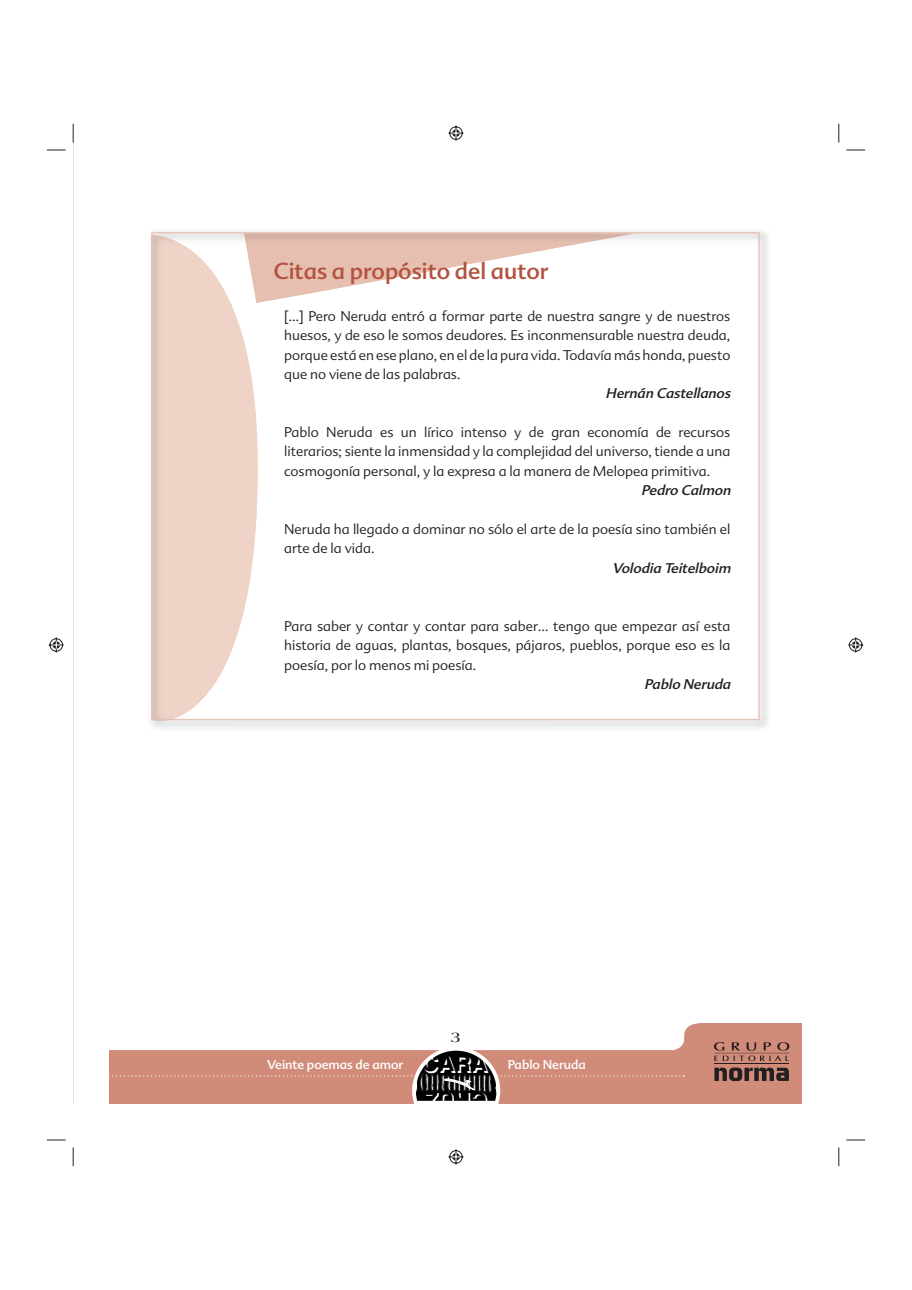
<style>
.page{position:relative;width:912px;height:1290px;background:#fff}
.page>*{position:absolute;margin:0;border:0;box-sizing:border-box;transform-origin:0 0}
.t1{font:700 22.62px "Helvetica";color:#fff}
.t2{font:22.5px "Advert";color:#b45240}
.t3{font:700 15px "Americana Std";color:#231f20}
.t4{font:300 13.75px/19.4px "Advert";color:#231f20;text-align:justify}
.t5{font:italic 13.75px "Advert";color:#231f20}
.t6{font:12.5px "Advert";color:#fff}
</style>
<div class="page">
<div style="left:682px;top:1023px;width:120px;height:81px;background:#d18c79"></div>
<hr style="left:714px;top:1063px;width:74px;height:1px;background:#231f20">
<svg style="left:714px;top:1068px;width:74px;height:13px"></svg>
<svg style="left:713px;top:1042px;width:76px;height:19px"></svg>
<svg style="left:109px;top:1045px;width:575px;height:59px;background:#c48d7f"></svg>
<hr style="left:73px;top:132px;width:1px;height:1026px;background:#f3ded5">
<div style="left:73px;top:1105px;width:749px;height:53px;background:#fff"></div>
<img style="left:153px;top:231px;width:615px;height:123px">
<img style="left:237px;top:354px;width:531px;height:374px">
<img style="left:244px;top:234px;width:391px;height:69px">
<img style="left:151px;top:235px;width:72px;height:486px">
<img style="left:222px;top:279px;width:36px;height:398px">
<svg style="left:47px;top:149px;width:19px;height:2px"></svg>
<svg style="left:846px;top:149px;width:18px;height:2px"></svg>
<svg style="left:47px;top:1139px;width:19px;height:2px"></svg>
<svg style="left:846px;top:1139px;width:18px;height:2px"></svg>
<svg style="left:72px;top:124px;width:2px;height:18px"></svg>
<svg style="left:72px;top:1148px;width:2px;height:18px"></svg>
<svg style="left:838px;top:124px;width:1px;height:18px"></svg>
<svg style="left:838px;top:1148px;width:1px;height:18px"></svg>
<svg style="left:448px;top:125px;width:16px;height:16px"></svg>
<svg style="left:448px;top:1149px;width:16px;height:16px"></svg>
<svg style="left:48px;top:637px;width:16px;height:16px"></svg>
<svg style="left:848px;top:637px;width:16px;height:16px"></svg>
<h2 class="t2" style="left:273px;top:262px;width:276px">Citas a propósito del autor</h2>
<p class="t4" style="left:284px;top:308px;width:447px">[…] Pero Neruda entró a formar parte de nuestra sangre y de nuestros huesos, y de eso le somos deudores. Es inconmensurable nuestra deuda, porque está en ese plano, en el de la pura vida. Todavía más honda, puesto que no viene de las palabras.</p>
<p class="t5" style="left:605px;top:388px;width:129px">Hernán Castellanos</p>
<p class="t4" style="left:284px;top:424px;width:447px">Pablo Neruda es un lírico intenso y de gran economía de recursos literarios; siente la inmensidad y la complejidad del universo, tiende a una cosmogonía personal, y la expresa a la manera de Melopea primitiva.</p>
<p class="t5" style="left:641px;top:485px;width:93px">Pedro Calmon</p>
<p class="t4" style="left:284px;top:521px;width:447px">Neruda ha llegado a dominar no sólo el arte de la poesía sino también el arte de la vida.</p>
<p class="t5" style="left:612px;top:563px;width:122px">Volodia Teitelboim</p>
<p class="t4" style="left:284px;top:618px;width:447px">Para saber y contar y contar para saber… tengo que empezar así esta historia de aguas, plantas, bosques, pájaros, pueblos, porque eso es la poesía, por lo menos mi poesía.</p>
<p class="t5" style="left:644px;top:679px;width:90px">Pablo Neruda</p>
<p class="t3" style="left:450px;top:1032px;width:11px">3</p>
<h1 class="t1" style="left:423px;top:1055px;width:67px">CARA</h1>
<p class="t6" style="left:267px;top:1060px;width:138px">Veinte poemas de amor</p>
<p class="t6" style="left:507px;top:1060px;width:80px">Pablo Neruda</p>
<h1 class="t1" style="left:488px;top:1111px;width:64px;rotate:-180deg">CRUZ</h1>
</div>
